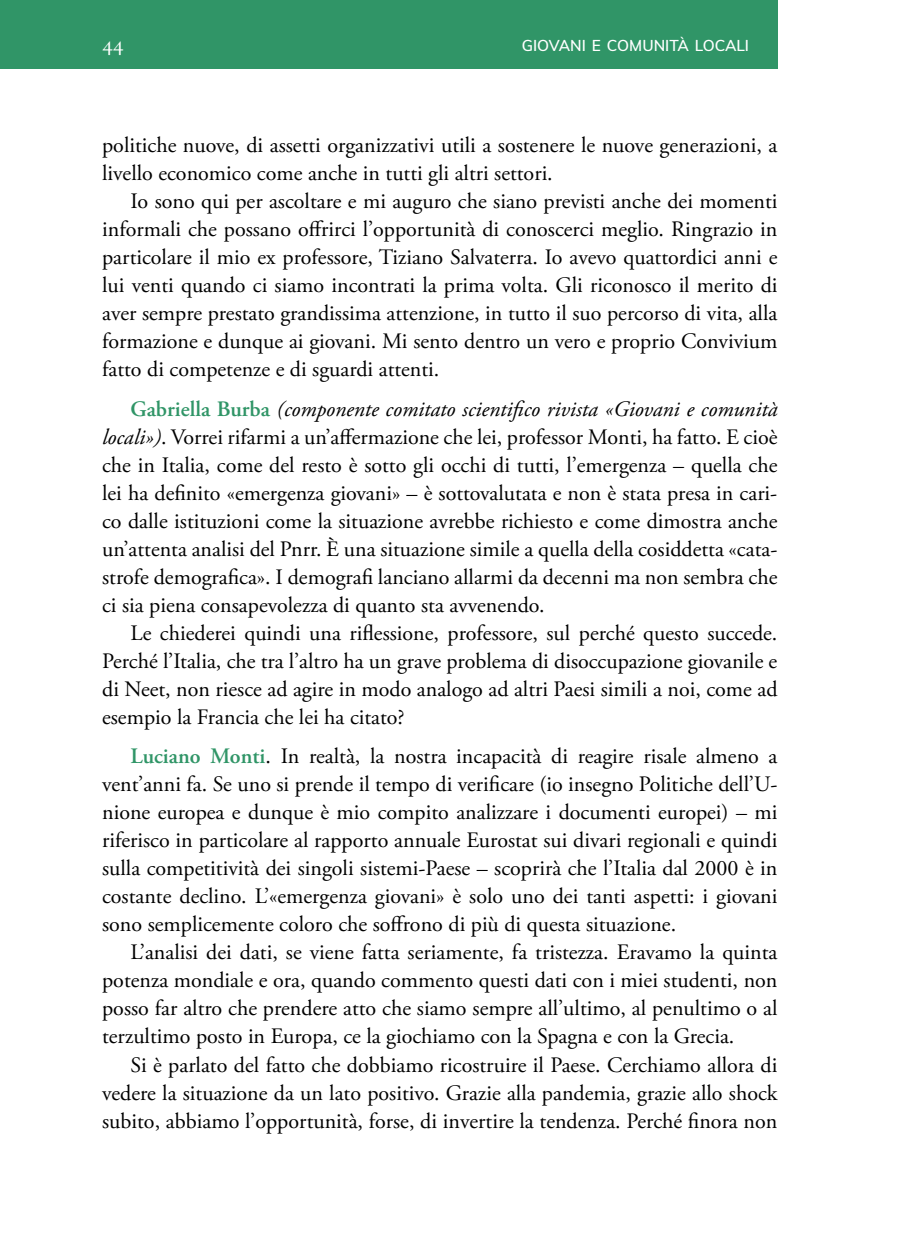
<style>
.page{position:relative;width:908px;height:1248px;background:#fff}
.page>*{position:absolute;margin:0;border:0;box-sizing:border-box;transform-origin:0 0}
.t1{font:22px/28px "Adobe Garamond Pro";color:#000;text-align:justify}
.t2{font:22px "Adobe Garamond Pro";color:#fff}
.t3{font:600 15.4px "Muli";color:#fff}
.s1{font-weight:600;color:#309567}
.s2{font-style:italic}
</style>
<div class="page">
<div style="left:0;top:0;width:777px;height:68px;background:#309567"></div>
<p class="t2" style="left:102px;top:30px;width:23px">44</p>
<p class="t3" style="left:521px;top:34px;width:229px">GIOVANI E COMUNITÀ LOCALI</p>
<p class="t1" style="left:102px;top:132px;width:676px">politiche nuove, di assetti organizzativi utili a sostenere le nuove generazioni, a livello economico come anche in tutti gli altri settori.</p>
<p class="t1" style="left:102px;top:188px;width:676px;text-indent:28px">Io sono qui per ascoltare e mi auguro che siano previsti anche dei momenti informali che possano offrirci l’opportunità di conoscerci meglio. Ringrazio in particolare il mio ex professore, Tiziano Salvaterra. Io avevo quattordici anni e lui venti quando ci siamo incontrati la prima volta. Gli riconosco il merito di aver sempre prestato grandissima attenzione, in tutto il suo percorso di vita, alla formazione e dunque ai giovani. Mi sento dentro un vero e proprio Convivium fatto di competenze e di sguardi attenti.</p>
<p class="t1" style="left:102px;top:395px;width:676px;text-indent:28px"><span class="s1">Gabriella Burba</span> <span class="s2">(componente comitato scientifico rivista «Giovani e comunità locali»)</span>. Vorrei rifarmi a un’affermazione che lei, professor Monti, ha fatto. E cioè che in Italia, come del resto è sotto gli occhi di tutti, l’emergenza – quella che lei ha definito «emergenza giovani» – è sottovalutata e non è stata presa in cari&shy;co dalle istituzioni come la situazione avrebbe richiesto e come dimostra anche un’attenta analisi del Pnrr. È una situazione simile a quella della cosiddetta «cata&shy;strofe demografica». I demografi lanciano allarmi da decenni ma non sembra che ci sia piena consapevolezza di quanto sta avvenendo.</p>
<p class="t1" style="left:102px;top:619px;width:676px;text-indent:28px">Le chiederei quindi una riflessione, professore, sul perché questo succede.<br>Perché l’Italia, che tra l’altro ha un grave problema di disoccupazione giovanile e di Neet, non riesce ad agire in modo analogo ad altri Paesi simili a noi, come ad esempio la Francia che lei ha citato?</p>
<p class="t1" style="left:102px;top:743px;width:676px;text-indent:28px"><span class="s1">Luciano Monti</span>. In realtà, la nostra incapacità di reagire risale almeno a vent’anni fa. Se uno si prende il tempo di verificare (io insegno Politiche dell’U&shy;nione europea e dunque è mio compito analizzare i documenti europei) – mi riferisco in particolare al rapporto annuale Eurostat sui divari regionali e quindi sulla competitività dei singoli sistemi-Paese – scoprirà che l’Italia dal 2000 è in costante declino. L’«emergenza giovani» è solo uno dei tanti aspetti: i giovani sono semplicemente coloro che soffrono di più di questa situazione.</p>
<p class="t1" style="left:102px;top:939px;width:676px;text-indent:28px">L’analisi dei dati, se viene fatta seriamente, fa tristezza. Eravamo la quinta potenza mondiale e ora, quando commento questi dati con i miei studenti, non posso far altro che prendere atto che siamo sempre all’ultimo, al penultimo o al terzultimo posto in Europa, ce la giochiamo con la Spagna e con la Grecia.</p>
<p class="t1" style="left:102px;top:1051px;width:676px;text-indent:28px">Si è parlato del fatto che dobbiamo ricostruire il Paese. Cerchiamo allora di vedere la situazione da un lato positivo. Grazie alla pandemia, grazie allo shock subito, abbiamo l’opportunità, forse, di invertire la tendenza. Perché finora non</p>
</div>
